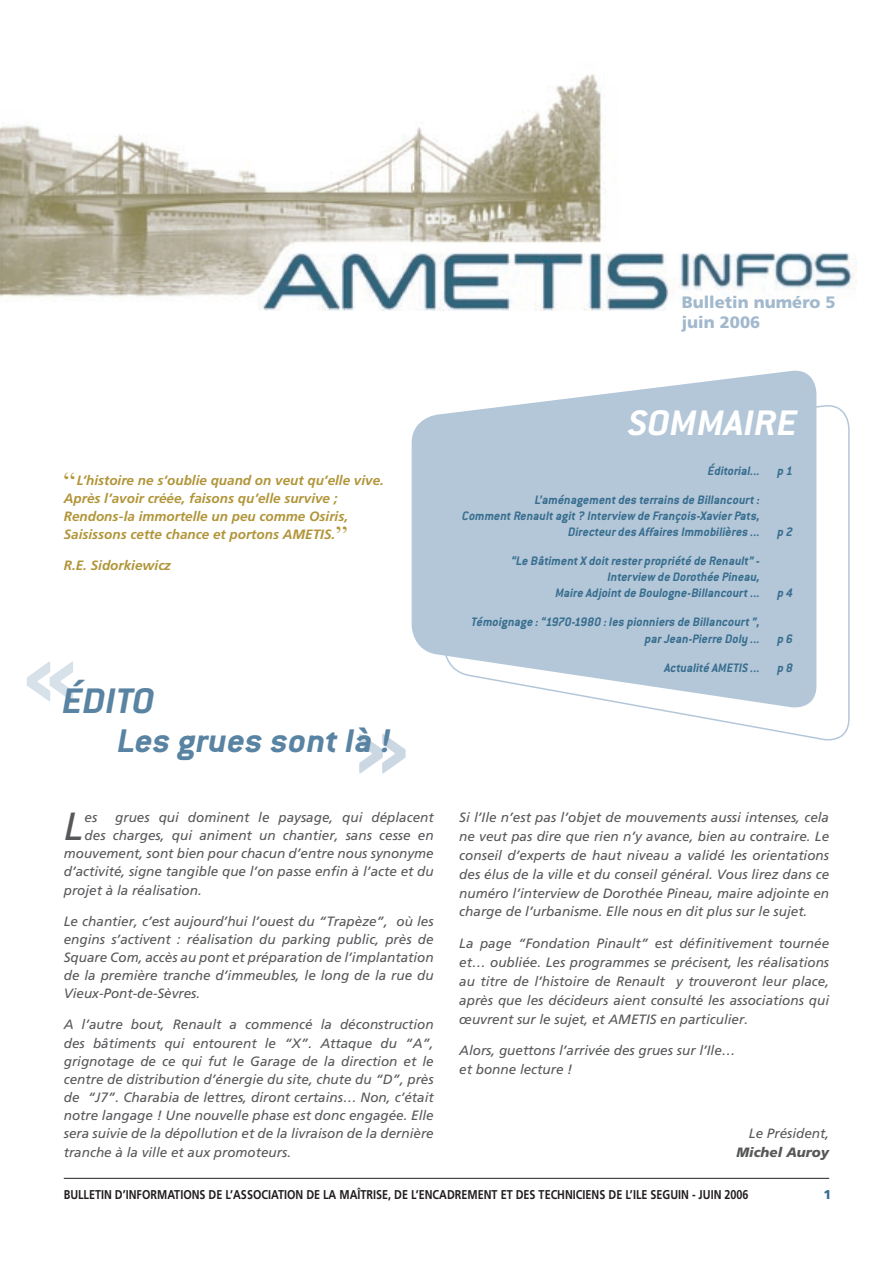
<style>
.page{position:relative;width:893px;height:1263px;background:#fff}
.page>*{position:absolute;margin:0;border:0;box-sizing:border-box;transform-origin:0 0}
.t1{font:700 99.15px "Conduit ITC";color:#d6e1ea}
.t2{font:700 99.15px "Conduit ITC";color:#cbd8e4}
.t3{font:italic 39.3px "Frutiger";color:#57585a}
.t4{font:italic 700 39px "Conduit ITC";color:#fff;scale:1.1 1}
.t5{font:italic 700 39px "Conduit ITC";color:#5983a2;scale:1.1 1}
.t6{font:italic 700 36px "Conduit ITC";color:#5983a2;scale:1.1 1}
.t7{font:900 16.5px/19.8px "Frutiger";color:#a1b8cd}
.t8{font:italic 13.5px/18.1px "Frutiger";color:#57585a;text-align:justify}
.t9{font:italic 700 13.5px/16.2px "Conduit ITC";color:#386e8f}
.t10{font:italic 700 13.5px/18px "Frutiger";color:#b19539}
.t11{font:italic 900 13.5px "Frutiger";color:#57585a}
.t12{font:700 12.75px "Frutiger";color:#231f20;scale:.85 1}
.t13{font:900 12.75px "Frutiger";color:#386e8f}
.s1{font-family:"Times";font-weight:400;font-style:normal;font-size:27px}
</style>
<div class="page">
<hr style="left:64px;top:1178px;width:765px;height:1px;background:#231f20">
<svg style="left:663px;top:403px;width:187px;height:338px"></svg>
<svg style="left:412px;top:370px;width:404px;height:341px;fill:#b4c7d8"></svg>
<img style="left:0;top:74px;width:857px;height:236px">
<p class="t7" style="left:682px;top:292px;width:155px">Bulletin numéro 5 juin 2006</p>
<p class="t10" style="left:64px;top:471px;width:322px"><span class="s1">“</span> L’histoire ne s’oublie quand on veut qu’elle vive.<br>Après l’avoir créée, faisons qu’elle survive ; Rendons-la immortelle un peu comme Osiris, Saisissons cette chance et portons AMETIS. <span class="s1">”</span></p>
<p class="t10" style="left:64px;top:556px;width:109px">R.E. Sidorkiewicz</p>
<h1 class="t1" style="left:22px;top:620px;width:58px">«</h1>
<h3 class="t5" style="left:60px;top:678px;width:93px">ÉDITO</h3>
<h3 class="t6" style="left:116px;top:719px;width:257px">Les grues sontlà !</h3>
<h1 class="t2" style="left:410px;top:815px;width:58px;rotate:-180deg">«</h1>
<h2 class="t3" style="left:64px;top:803px;width:21px">L</h2>
<p class="t8" style="left:85px;top:808px;width:14px">es</p>
<p class="t8" style="left:115px;top:808px;width:320px">grues qui dominent le paysage, qui déplacent</p>
<p class="t8" style="left:85px;top:826px;width:351px">des charges, qui animent un chantier, sans cesse en</p>
<p class="t8" style="left:64px;top:844px;width:371px">mouvement, sont bien pour chacun d’entre nous synonyme</p>
<p class="t8" style="left:64px;top:862px;width:371px">d’activité, signe tangible que l’on passe enfin à l’acte et du</p>
<p class="t8" style="left:64px;top:881px;width:140px">projet à la réalisation.</p>
<p class="t8" style="left:64px;top:912px;width:371px">Le chantier, c’est aujourd’hui l’ouest du “Trapèze”, où les engins s’activent : réalisation du parking public, près de Square Com, accès au pont et préparation de l’implantation de la première tranche d’immeubles, le long de la rue du Vieux-Pont-de-Sèvres.</p>
<p class="t8" style="left:64px;top:1015px;width:371px">A l’autre bout, Renault a commencé la déconstruction des bâtiments qui entourent le “X”. Attaque du “A”, grignotage de ce qui fut le Garage de la direction et le centre de distribution d’énergie du site, chute du “D”, près de “J7”. Charabia de lettres, diront certains… Non, c’était notre langage ! Une nouvelle phase est donc engagée. Elle sera suivie de la dépollution et de la livraison de la dernière tranche à la ville et aux promoteurs.</p>
<h3 class="t4" style="left:626px;top:400px;width:162px">SOMMAIRE</h3>
<p class="t9" style="left:534px;top:456px;width:262px;line-height:29px;text-indent:173px">Éditorial... p 1<br>L’aménagementdes terrains de Billancourt:</p>
<p class="t9" style="left:568px;top:507px;width:229px;text-indent:-106px">CommentRenaultagit? Interview de François-XavierPats,<br>Directeurdes Affaires Immobilières ... p 2</p>
<p class="t9" style="left:511px;top:552px;width:253px">“Le BâtimentX doitresterpropriété de Renault”-</p>
<p class="t9" style="left:607px;top:569px;width:157px">Interview de Dorothée Pineau,</p>
<p class="t9" style="left:555px;top:585px;width:242px">Maire Adjointde Boulogne-Billancourt... p 4</p>
<p class="t9" style="left:644px;top:614px;width:152px;text-indent:-173px">Témoignage :“1970-1980 :les pionniers de Billancourt”, parJean-Pierre Doly ... p 6</p>
<p class="t9" style="left:664px;top:659px;width:133px">Actualité AMETIS ... p 8</p>
<p class="t8" style="left:459px;top:808px;width:371px;line-height:18.9px">Si l’Ile n’est pas l’objet de mouvements aussi intenses, cela ne veut pas dire que rien n’y avance, bien au contraire. Le conseil d’experts de haut niveau a validé les orientations des élus de la ville et du conseil général. Vous lirez dans ce numéro l’interview de Dorothée Pineau, maire adjointe en charge de l’urbanisme. Elle nous en dit plus sur le sujet.</p>
<p class="t8" style="left:459px;top:934px;width:371px;line-height:18.9px">La page “Fondation Pinault” est définitivement tournée et… oubliée. Les programmes se précisent, les réalisations au titre de l’histoire de Renault y trouveront leur place, après que les décideurs aient consulté les associations qui œuvrent sur le sujet, et AMETIS en particulier.</p>
<p class="t8" style="left:459px;top:1041px;width:278px;line-height:18.9px">Alors, guettons l’arrivée des grues sur l’Ile… et bonne lecture !</p>
<p class="t8" style="left:749px;top:1124px;width:82px">Le Président,</p>
<p class="t11" style="left:737px;top:1144px;width:94px">Michel Auroy</p>
<p class="t12" style="left:64px;top:1187px;width:807px">BULLETIN D’INFORMATIONS DE L’ASSOCIATION DE LA MAÎTRISE, DE L’ENCADREMENT ET DES TECHNICIENS DE L’ILE SEGUIN - JUIN 2006</p>
<p class="t13" style="left:823px;top:1187px;width:9px">1</p>
</div>
